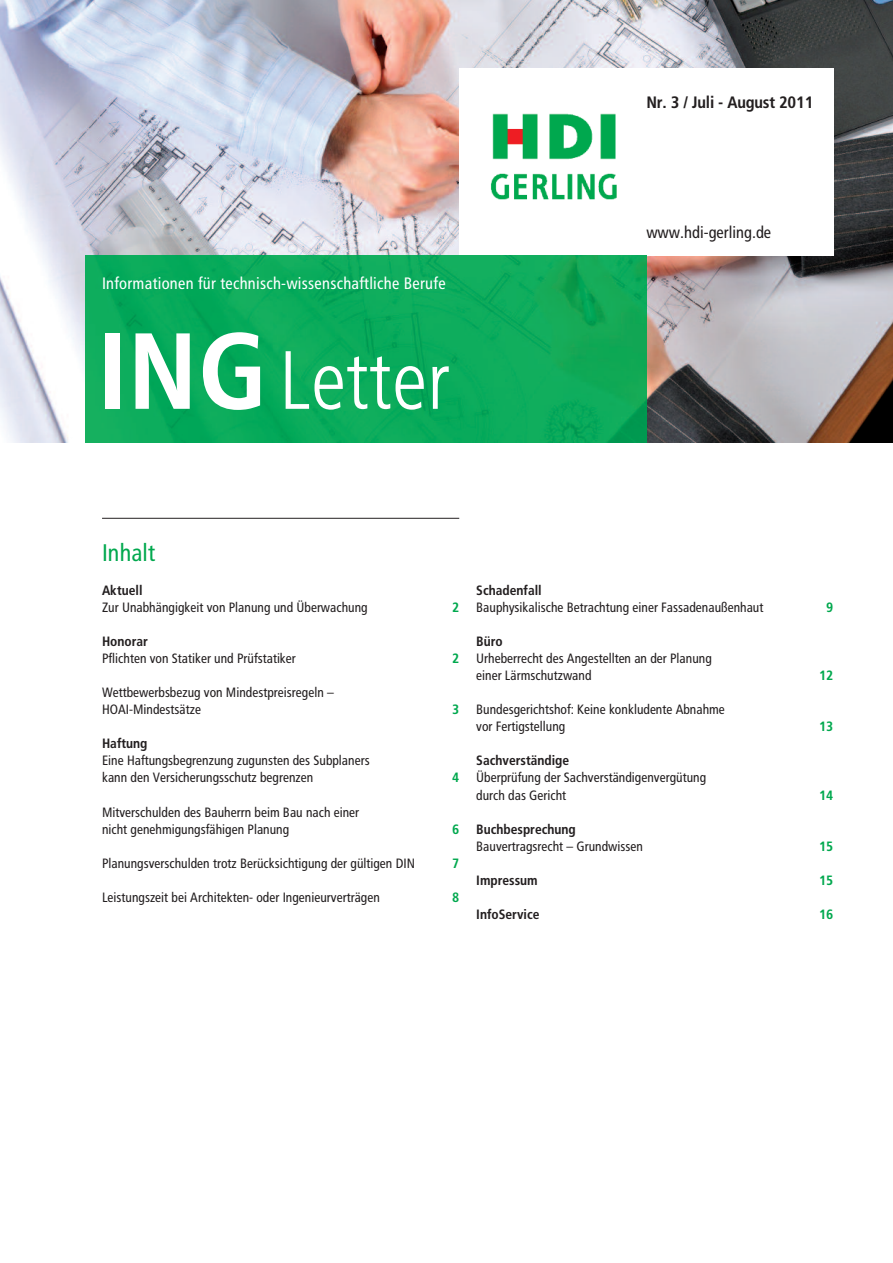
<style>
.page{position:relative;width:893px;height:1263px;background:#fff}
.page>*{position:absolute;margin:0;border:0;box-sizing:border-box;transform-origin:0 0}
.t1{font:82.5px "HDI Gerling Sans Cond Light";color:#fff}
.t2{font:24px "HDI Gerling Sans Cond Regular";letter-spacing:.005em;color:#00a84e}
.t3{font:16.5px "HDI Gerling Sans Cond Regular";letter-spacing:.015em;color:#fff}
.t4{font:16.5px "HDI Gerling Sans Cond Bold";letter-spacing:-.01em;color:#231f20}
.t5{font:16.5px "HDI Gerling Sans Cond Regular";color:#231f20}
.t6{font:13.5px/17px "HDI Gerling Sans Cond Regular";color:#231f20}
.t7{font:13.5px "HDI Gerling Sans Cond Bold";color:#231f20}
.t8{font:13.5px "HDI Gerling Sans Cond Bold";color:#00a84e}
.s1{font-family:"HDI Gerling Sans Cond Bold";font-size:108px}
</style>
<div class="page">
<img style="left:0;top:0;width:893px;height:442px">
<div style="left:459px;top:68px;width:196px;height:187px;background:#fff"></div>
<img style="left:491px;top:113px;width:126px;height:87px">
<div style="left:646px;top:68px;width:187px;height:187px;background:#fff"></div>
<hr style="left:102px;top:518px;width:357px;height:1px;background:#231f20">
<img style="left:85px;top:255px;width:561px;height:187px">
<p class="t3" style="left:102px;top:274px;width:345px">Informationen für technisch-wissenschaftliche Berufe</p>
<h1 class="t1" style="left:98px;top:332px;width:354px"><span class="s1">ING</span>Letter</h1>
<p class="t4" style="left:646px;top:93px;width:169px">Nr. 3 / Juli - August 2011</p>
<p class="t5" style="left:646px;top:223px;width:126px">www.hdi-gerling.de</p>
<h2 class="t2" style="left:102px;top:539px;width:55px">Inhalt</h2>
<p class="t7" style="left:102px;top:583px;width:42px">Aktuell</p>
<p class="t6" style="left:102px;top:599px;width:267px">Zur Unabhängigkeit von Planung und Überwachung</p>
<p class="t8" style="left:452px;top:600px;width:9px">2</p>
<p class="t7" style="left:102px;top:634px;width:48px">Honorar</p>
<p class="t6" style="left:102px;top:650px;width:195px">Pflichten von Statiker und Prüfstatiker</p>
<p class="t8" style="left:452px;top:651px;width:9px">2</p>
<p class="t6" style="left:102px;top:684px;width:233px">Wettbewerbsbezug von Mindestpreisregeln –<br>HOAI-Mindestsätze</p>
<p class="t8" style="left:452px;top:702px;width:9px">3</p>
<p class="t7" style="left:102px;top:736px;width:47px">Haftung</p>
<p class="t6" style="left:102px;top:752px;width:269px">Eine Haftungsbegrenzung zugunsten des Subplaners kann den Versicherungsschutz begrenzen</p>
<p class="t6" style="left:102px;top:803px;width:259px">Mitverschulden des Bauherrn beim Bau nach einer nicht genehmigungsfähigen Planung</p>
<p class="t8" style="left:452px;top:770px;width:9px">4</p>
<p class="t8" style="left:452px;top:821px;width:9px">6</p>
<p class="t6" style="left:102px;top:854px;width:314px">Planungsverschulden trotz Berücksichtigung der gültigen DIN</p>
<p class="t8" style="left:452px;top:855px;width:9px">7</p>
<p class="t6" style="left:102px;top:888px;width:279px">Leistungszeit bei Architekten- oder Ingenieurverträgen</p>
<p class="t8" style="left:452px;top:889px;width:9px">8</p>
<p class="t7" style="left:476px;top:583px;width:67px">Schadenfall</p>
<p class="t6" style="left:476px;top:599px;width:289px">Bauphysikalische Betrachtung einer Fassadenaußenhaut</p>
<p class="t8" style="left:826px;top:600px;width:9px">9</p>
<p class="t7" style="left:476px;top:634px;width:28px">Büro</p>
<p class="t6" style="left:476px;top:650px;width:237px">Urheberrecht des Angestellten an der Planung einer Lärmschutzwand</p>
<p class="t8" style="left:819px;top:668px;width:16px">12</p>
<p class="t6" style="left:476px;top:701px;width:250px">Bundesgerichtshof: Keine konkludente Abnahme vor Fertigstellung</p>
<p class="t7" style="left:476px;top:753px;width:95px">Sachverständige</p>
<p class="t6" style="left:476px;top:769px;width:231px">Überprüfung der Sachverständigenvergütung durch das Gericht</p>
<p class="t8" style="left:819px;top:719px;width:16px">13</p>
<p class="t8" style="left:819px;top:787px;width:16px">14</p>
<p class="t7" style="left:476px;top:821px;width:101px">Buchbesprechung</p>
<p class="t6" style="left:476px;top:837px;width:168px">Bauvertragsrecht – Grundwissen</p>
<p class="t8" style="left:819px;top:838px;width:16px">15</p>
<p class="t7" style="left:476px;top:872px;width:63px">Impressum</p>
<p class="t8" style="left:819px;top:872px;width:16px">15</p>
<p class="t7" style="left:476px;top:906px;width:65px">InfoService</p>
<p class="t8" style="left:819px;top:906px;width:16px">16</p>
</div>
